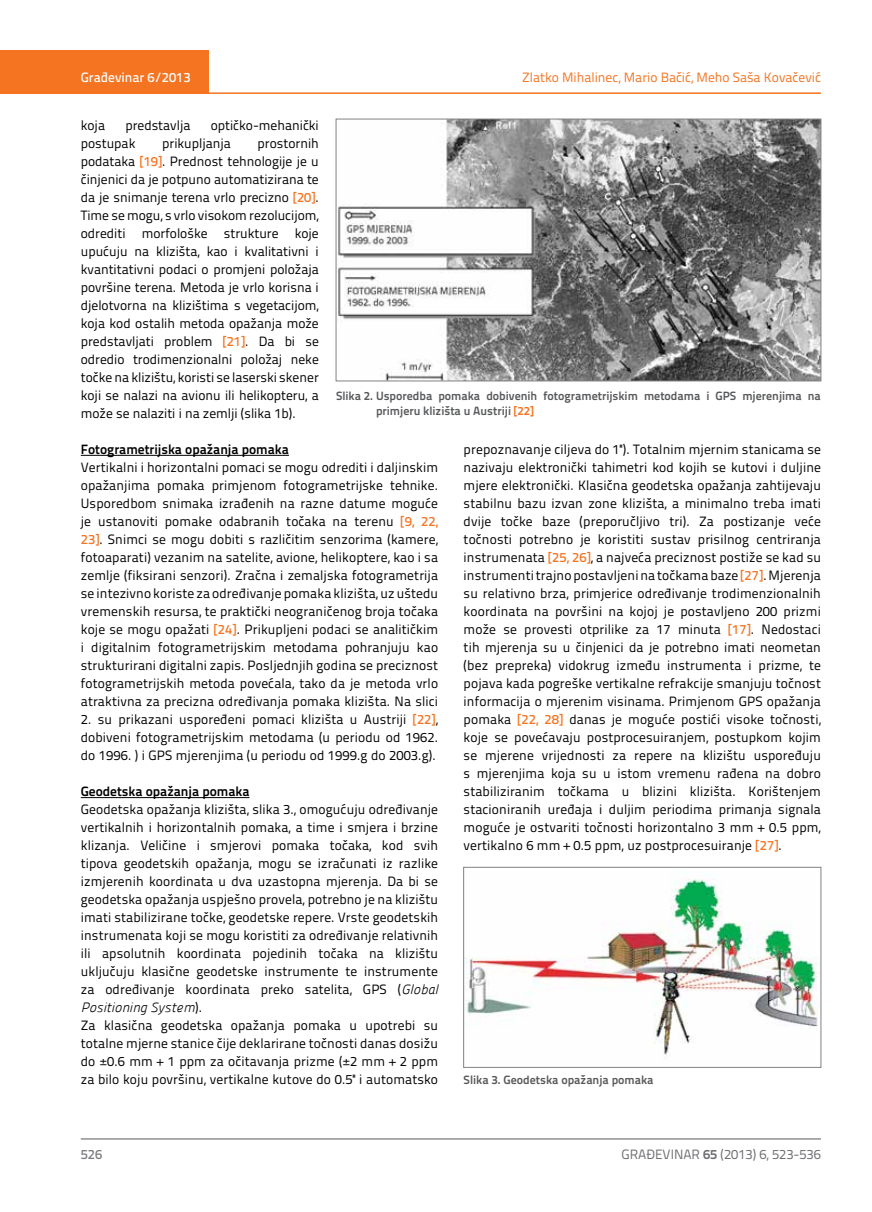
<style>
.page{position:relative;width:872px;height:1212px;background:#fff}
.page>*{position:absolute;margin:0;border:0;box-sizing:border-box;transform-origin:0 0}
.t1{font:13.5px/18px "Titillium Text 22 L";letter-spacing:.01em;color:#000;text-align:justify}
.t2{font:700 13.5px "Titillium Text 22 L";color:#000}
.t3{font:13.5px "Titillium Text 22 L";color:#f47421}
.t4{font:13.5px "Titillium Text 22 L";color:#6d6e71}
.t5{font:italic 13.5px "Panefresco 250 wt";letter-spacing:.01em;color:#000}
.t6{font:500 13.5px "Titillium Text 22 L";color:#fff}
.t7{font:500 13.5px "Titillium Text 22 L";color:#797a7d}
.t8{font:700 12px/15px "Titillium Text 22 L";color:#58595b}
.s1{font-weight:500;color:#f47421}
.s2{font-family:"Panefresco 250 wt";font-style:italic}
.s3{font-family:"Titillium Text 22 L";font-style:normal}
.s4{color:#f47421}
.s5{font-weight:700}
</style>
<div class="page">
<div style="left:0;top:50px;width:208px;height:44px;background:#f47421"></div>
<hr style="left:0;top:92px;width:821px;height:2px;background:#f47421">
<hr style="left:81px;top:1139px;width:740px;height:1px;background:#58595b">
<hr style="left:81px;top:455px;width:208px;height:1px;background:#000">
<hr style="left:81px;top:797px;width:168px;height:1px;background:#000">
<img style="left:338px;top:121px;width:481px;height:258px">
<div style="left:336px;top:119px;width:485px;height:262px;border:1px solid #808285"></div>
<img style="left:465px;top:870px;width:354px;height:188px">
<div style="left:463px;top:867px;width:358px;height:200px;border:1px solid #808285"></div>
<p class="t6" style="left:81px;top:67px;width:111px">Građevinar 6/2013</p>
<p class="t3" style="left:522px;top:68px;width:300px">Zlatko Mihalinec, Mario Bačić, Meho Saša Kovačević</p>
<p class="t1" style="left:81px;top:115px;width:26px">koja</p>
<p class="t1" style="left:125px;top:115px;width:67px">predstavlja</p>
<p class="t1" style="left:211px;top:115px;width:110px">optičko-mehanički</p>
<p class="t1" style="left:81px;top:133px;width:56px">postupak</p>
<p class="t1" style="left:162px;top:133px;width:70px">prikupljanja</p>
<p class="t1" style="left:81px;top:133px;width:240px;text-indent:177px">prostornih podataka <span class="s1">[19]</span>. Prednost tehnologije je u činjenici da je potpuno automatizirana te da je snimanje terena vrlo precizno <span class="s1">[20]</span>.<br>Time se mogu, s vrlo visokom rezolucijom, odrediti morfološke strukture koje upućuju na klizišta, kao i kvalitativni i kvantitativni podaci o promjeni položaja površine terena. Metoda je vrlo korisna i djelotvorna na klizištima s vegetacijom, koja kod ostalih metoda opažanja može predstavljati problem <span class="s1">[21]</span>. Da bi se odredio trodimenzionalni položaj neke točke na klizištu, koristi se laserski skener koji se nalazi na avionu ili helikopteru, a može se nalaziti i na zemlji (slika 1b).</p>
<p class="t2" style="left:81px;top:439px;width:210px">Fotogrametrijska opažanja pomaka</p>
<p class="t1" style="left:81px;top:457px;width:359px">Vertikalni i horizontalni pomaci se mogu odrediti i daljinskim opažanjima pomaka primjenom fotogrametrijske tehnike.<br>Usporedbom snimaka izrađenih na razne datume moguće je ustanoviti pomake odabranih točaka na terenu <span class="s1">[9, 22, 23]</span>. Snimci se mogu dobiti s različitim senzorima (kamere, fotoaparati) vezanim na satelite, avione, helikoptere, kao i sa zemlje (fiksirani senzori). Zračna i zemaljska fotogrametrija se intezivno koriste za određivanje pomaka klizišta, uz uštedu vremenskih resursa, te praktički neograničenog broja točaka koje se mogu opažati <span class="s1">[24]</span>. Prikupljeni podaci se analitičkim i digitalnim fotogrametrijskim metodama pohranjuju kao strukturirani digitalni zapis. Posljednjih godina se preciznost fotogrametrijskih metoda povećala, tako da je metoda vrlo atraktivna za precizna određivanja pomaka klizišta. Na slici</p>
<p class="t1" style="left:81px;top:709px;width:359px">2. su prikazani uspoređeni pomaci klizišta u Austriji <span class="s1">[22]</span>, dobiveni fotogrametrijskim metodama (u periodu od 1962. do 1996. ) i GPS mjerenjima (u periodu od 1999.g do 2003.g).</p>
<p class="t2" style="left:81px;top:781px;width:170px">Geodetska opažanja pomaka</p>
<p class="t1" style="left:81px;top:799px;width:359px">Geodetska opažanja klizišta, slika 3., omogućuju određivanje vertikalnih i horizontalnih pomaka, a time i smjera i brzine klizanja. Veličine i smjerovi pomaka točaka, kod svih tipova geodetskih opažanja, mogu se izračunati iz razlike izmjerenih koordinata u dva uzastopna mjerenja. Da bi se geodetska opažanja uspješno provela, potrebno je na klizištu imati stabilizirane točke, geodetske repere. Vrste geodetskih instrumenata koji se mogu koristiti za određivanje relativnih ili apsolutnih koordinata pojedinih točaka na klizištu uključuju klasične geodetske instrumente te instrumente za određivanje koordinata preko satelita, GPS (<span class="s2">Global</span></p>
<p class="t5" style="left:81px;top:997px;width:123px">Positioning System<span class="s3">).</span></p>
<p class="t1" style="left:81px;top:1016px;width:359px">Za klasična geodetska opažanja pomaka u upotrebi su totalne mjerne stanice čije deklarirane točnosti danas dosižu do ±0.6 mm + 1 ppm za očitavanja prizme (±2 mm + 2 ppm za bilo koju površinu, vertikalne kutove do 0.5'' i automatsko</p>
<p class="t8" style="left:376px;top:387px;width:446px;text-indent:-40px">Slika 2. Usporedba pomaka dobivenih fotogrametrijskim metodama i GPS mjerenjima na primjeru klizišta u Austriji <span class="s4">[22]</span></p>
<p class="t1" style="left:463px;top:439px;width:359px">prepoznavanje ciljeva do 1''). Totalnim mjernim stanicama se nazivaju elektronički tahimetri kod kojih se kutovi i duljine mjere elektronički. Klasična geodetska opažanja zahtijevaju stabilnu bazu izvan zone klizišta, a minimalno treba imati dvije točke baze (preporučljivo tri). Za postizanje veće točnosti potrebno je koristiti sustav prisilnog centriranja instrumenata <span class="s1">[25, 26]</span>, a najveća preciznost postiže se kad su instrumenti trajno postavljeni na točkama baze <span class="s1">[27]</span>. Mjerenja su relativno brza, primjerice određivanje trodimenzionalnih koordinata na površini na kojoj je postavljeno 200 prizmi može se provesti otprilike za 17 minuta <span class="s1">[17]</span>. Nedostaci tih mjerenja su u činjenici da je potrebno imati neometan (bez prepreka) vidokrug između instrumenta i prizme, te pojava kada pogreške vertikalne refrakcije smanjuju točnost informacija o mjerenim visinama. Primjenom GPS opažanja pomaka <span class="s1">[22, 28]</span> danas je moguće postići visoke točnosti, koje se povećavaju postprocesuiranjem, postupkom kojim se mjerene vrijednosti za repere na klizištu uspoređuju s mjerenjima koja su u istom vremenu rađena na dobro stabiliziranim točkama u blizini klizišta. Korištenjem stacioniranih uređaja i duljim periodima primanja signala moguće je ostvariti točnosti horizontalno 3 mm + 0.5 ppm, vertikalno 6 mm + 0.5 ppm, uz postprocesuiranje <span class="s1">[27]</span>.</p>
<p class="t8" style="left:463px;top:1072px;width:191px">Slika 3. Geodetska opažanja pomaka</p>
<p class="t7" style="left:81px;top:1144px;width:23px">526</p>
<p class="t4" style="left:621px;top:1144px;width:201px">GRAĐEVINAR <span class="s5">65</span> (2013) 6, 523-536</p>
</div>
